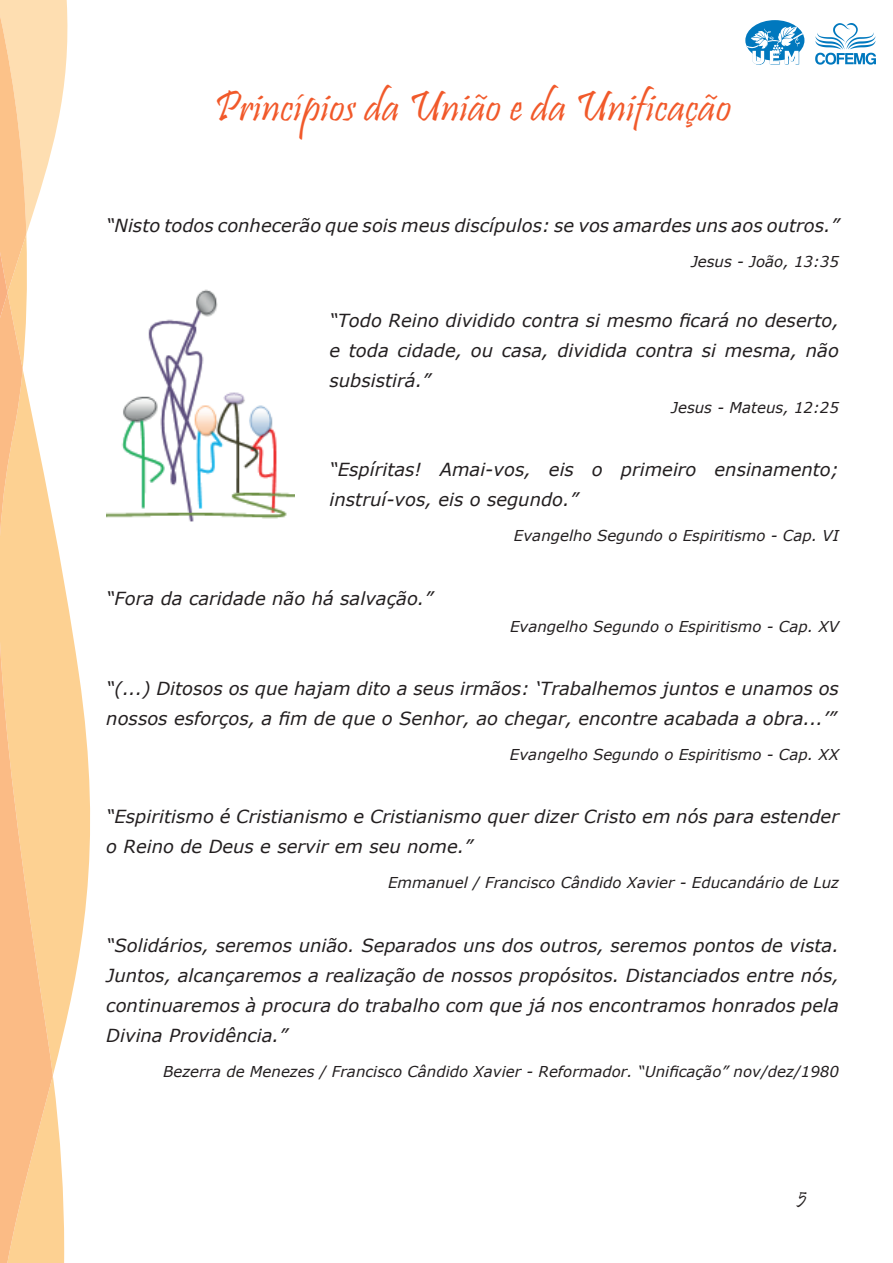
<style>
.page{position:relative;width:893px;height:1263px;background:#fff}
.page>*{position:absolute;margin:0;border:0;box-sizing:border-box;transform-origin:0 0}
.t1{font:43.5px "Pristina";letter-spacing:.01em;color:#f1592a}
.t2{font:19.5px "Pristina";color:#231f20}
.t3{font:italic 18px/30px "Verdana";color:#231f20}
.t4{font:italic 15px "Verdana";color:#231f20}
</style>
<div class="page">
<svg style="left:64px;top:582px;width:26px;height:448px;fill:#fdd192"></svg>
<svg style="left:53px;top:522px;width:11px;height:741px;background:#fdd7a2"></svg>
<svg style="left:0;top:318px;width:53px;height:945px;background:#fccc95"></svg>
<svg style="left:0;top:0;width:67px;height:318px"></svg>
<svg style="left:815px;top:23px;width:61px;height:42px"></svg>
<svg style="left:745px;top:20px;width:59px;height:45px"></svg>
<img style="left:106px;top:289px;width:189px;height:233px">
<h1 class="t1" style="left:214px;top:83px;width:518px">Princípios da União e da Unificação</h1>
<p class="t3" style="left:106px;top:210px;width:734px">“Nisto todos conhecerão que sois meus discípulos: se vos amardes uns aos outros.”</p>
<p class="t4" style="left:691px;top:251px;width:150px">Jesus - João, 13:35</p>
<p class="t3" style="left:330px;top:305px;width:511px;text-align:justify">“Todo Reino dividido contra si mesmo ficará no deserto, e toda cidade, ou casa, dividida contra si mesma, não subsistirá.”</p>
<p class="t4" style="left:671px;top:397px;width:169px">Jesus - Mateus, 12:25</p>
<p class="t3" style="left:330px;top:455px;width:511px">“Espíritas! Amai-vos, eis o primeiro ensinamento; instruí-vos, eis o segundo.”</p>
<p class="t4" style="left:514px;top:525px;width:327px">Evangelho Segundo o Espiritismo - Cap. VI</p>
<p class="t3" style="left:106px;top:584px;width:328px">“Fora da caridade não há salvação.”</p>
<p class="t4" style="left:510px;top:616px;width:331px">Evangelho Segundo o Espiritismo - Cap. XV</p>
<p class="t3" style="left:106px;top:673px;width:734px">“(...) Ditosos os que hajam dito a seus irmãos: ‘Trabalhemos juntos e unamos os nossos esforços, a fim de que o Senhor, ao chegar, encontre acabada a obra...’”</p>
<p class="t4" style="left:510px;top:744px;width:331px">Evangelho Segundo o Espiritismo - Cap. XX</p>
<p class="t3" style="left:106px;top:802px;width:734px">“Espiritismo é Cristianismo e Cristianismo quer dizer Cristo em nós para estender o Reino de Deus e servir em seu nome.”</p>
<p class="t4" style="left:388px;top:873px;width:452px">Emmanuel / Francisco Cândido Xavier - Educandário de Luz</p>
<p class="t3" style="left:106px;top:930px;width:734px;text-align:justify">“Solidários, seremos união. Separados uns dos outros, seremos pontos de vista.<br>Juntos, alcançaremos a realização de nossos propósitos. Distanciados entre nós, continuaremos à procura do trabalho com que já nos encontramos honrados pela Divina Providência.”</p>
<p class="t4" style="left:163px;top:1061px;width:677px">Bezerra de Menezes / Francisco Cândido Xavier - Reformador. “Unificação” nov/dez/1980</p>
<p class="t2" style="left:798px;top:1185px;width:10px">5</p>
</div>
